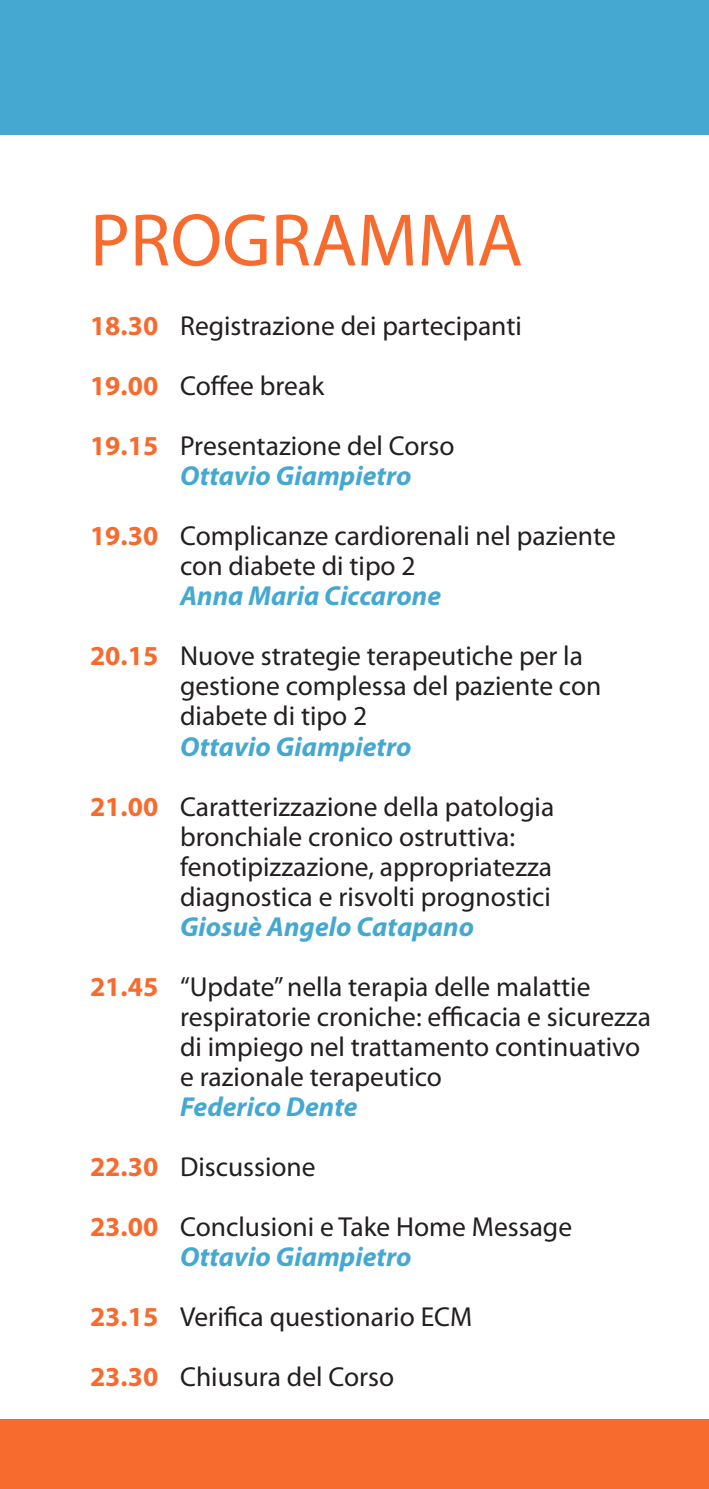
<style>
.page{position:relative;width:709px;height:1489px;background:#fff}
.page>*{position:absolute;margin:0;border:0;box-sizing:border-box;transform-origin:0 0}
.t1{font:75px "Myriad Pro";color:#f76b2e}
.t2{font:27.5px/30px "Myriad Pro";color:#231f20}
.t3{font:italic 700 27.5px "Myriad Pro";color:#45a8d1}
.s1{font-weight:700;color:#f76b2e}
</style>
<div class="page">
<div style="left:0;top:0;width:709px;height:135px;background:#45a8d1"></div>
<div style="left:0;top:1419px;width:709px;height:69px;background:#f76b2e"></div>
<p class="t1" style="left:90px;top:194px;width:434px">PROGRAMMA</p>
<p class="t2" style="left:90px;top:310px;width:433px"><span class="s1">18.30</span> Registrazione dei partecipanti</p>
<p class="t2" style="left:90px;top:370px;width:236px"><span class="s1">19.00</span> Coffee break</p>
<p class="t2" style="left:90px;top:430px;width:366px"><span class="s1">19.15</span> Presentazione del Corso</p>
<p class="t3" style="left:180px;top:458px;width:233px">Ottavio Giampietro</p>
<p class="t2" style="left:90px;top:520px;width:527px"><span class="s1">19.30</span> Complicanze cardiorenali nel paziente</p>
<p class="t2" style="left:180px;top:550px;width:237px">con diabete di tipo 2</p>
<p class="t3" style="left:180px;top:578px;width:262px">Anna Maria Ciccarone</p>
<p class="t2" style="left:90px;top:640px;width:494px"><span class="s1">20.15</span> Nuove strategie terapeutiche per la</p>
<p class="t2" style="left:180px;top:670px;width:423px">gestione complessa del paziente con</p>
<p class="t2" style="left:180px;top:700px;width:189px">diabete di tipo 2</p>
<p class="t3" style="left:180px;top:728px;width:233px">Ottavio Giampietro</p>
<p class="t2" style="left:90px;top:790px;width:466px"><span class="s1">21.00</span> Caratterizzazione della patologia</p>
<p class="t2" style="left:180px;top:820px;width:336px">bronchiale cronico ostruttiva:</p>
<p class="t2" style="left:180px;top:850px;width:373px">fenotipizzazione, appropriatezza</p>
<p class="t2" style="left:180px;top:880px;width:372px">diagnostica e risvolti prognostici</p>
<p class="t3" style="left:180px;top:908px;width:295px">Giosuè Angelo Catapano</p>
<p class="t2" style="left:90px;top:970px;width:502px"><span class="s1">21.45</span> “Update” nella terapia delle malattie</p>
<p class="t2" style="left:180px;top:1000px;width:472px">respiratorie croniche: efficacia e sicurezza di impiego nel trattamento continuativo</p>
<p class="t2" style="left:180px;top:1060px;width:263px">e razionale terapeutico</p>
<p class="t3" style="left:180px;top:1088px;width:179px">Federico Dente</p>
<p class="t2" style="left:90px;top:1150px;width:227px"><span class="s1">22.30</span> Discussione</p>
<p class="t2" style="left:90px;top:1210px;width:483px"><span class="s1">23.00</span> Conclusioni e Take Home Message</p>
<p class="t3" style="left:180px;top:1238px;width:233px">Ottavio Giampietro</p>
<p class="t2" style="left:90px;top:1300px;width:384px"><span class="s1">23.15</span> Verifica questionario ECM</p>
<p class="t2" style="left:90px;top:1360px;width:306px"><span class="s1">23.30</span> Chiusura del Corso</p>
</div>
